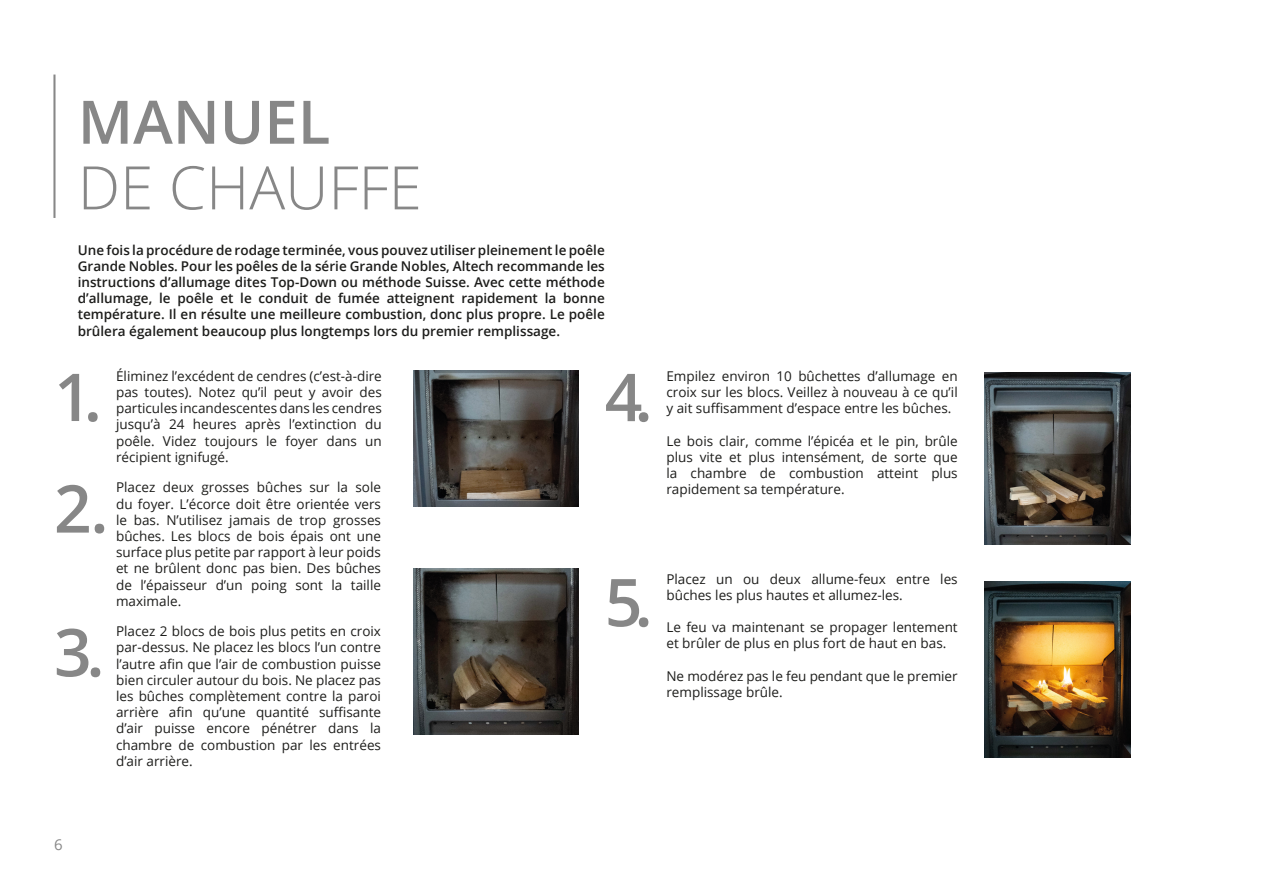
<style>
.page{position:relative;width:1263px;height:893px;background:#fff}
.page>*{position:absolute;margin:0;border:0;box-sizing:border-box;transform-origin:0 0}
.H1_-_Rechtsboven_-_light{font:600 66px "Open Sans";color:#878787}
.H1_-_Rechtsboven_-_light-2{font:300 60px "Open Sans";color:#878787}
.H1_-_Rechtsboven_-_light-3{font:600 60px "Open Sans";color:#878787}
.t1{font:15px "Open Sans";color:#878787}
.Basis_Streep_-_Altech_Grey{font:13.5px/16.2px "Open Sans";color:#1d1d1b;text-align:justify}
.Basis_Streep_-_Altech_Grey-2{font:600 13.5px/16.2px "Open Sans";color:#1d1d1b;text-align:justify}
</style>
<div class="page">
<hr style="left:53px;top:75px;width:3px;height:143px;background:#878787">
<img style="left:414px;top:370px;width:164px;height:137px">
<img style="left:414px;top:569px;width:164px;height:166px">
<img style="left:984px;top:373px;width:147px;height:171px">
<img style="left:984px;top:581px;width:147px;height:177px">
<p class="H1_-_Rechtsboven_-_light-3" style="left:78px;top:81px;width:254px">MANUEL</p>
<p class="H1_-_Rechtsboven_-_light-2" style="left:78px;top:146px;width:345px">DE CHAUFFE</p>
<p class="Basis_Streep_-_Altech_Grey-2" style="left:78px;top:241px;width:528px">Une fois la procédure de rodage terminée, vous pouvez utiliser pleinement le poêle Grande Nobles. Pour les poêles de la série Grande Nobles, Altech recommande les instructions d’allumage dites Top-Down ou méthode Suisse. Avec cette méthode d’allumage, le poêle et le conduit de fumée atteignent rapidement la bonne température. Il en résulte une meilleure combustion, donc plus propre. Le poêle brûlera également beaucoup plus longtemps lors du premier remplissage.</p>
<p class="H1_-_Rechtsboven_-_light" style="left:54px;top:352px;width:49px">1.</p>
<p class="Basis_Streep_-_Altech_Grey" style="left:116px;top:367px;width:267px">Éliminez l’excédent de cendres (c’est-à-dire pas toutes). Notez qu’il peut y avoir des particules incandescentes dans les cendres jusqu’à 24 heures après l’extinction du poêle. Videz toujours le foyer dans un récipient ignifugé.</p>
<p class="H1_-_Rechtsboven_-_light" style="left:54px;top:463px;width:56px">2.</p>
<p class="Basis_Streep_-_Altech_Grey" style="left:116px;top:479px;width:266px">Placez deux grosses bûches sur la sole du foyer. L’écorce doit être orientée vers le bas. N’utilisez jamais de trop grosses bûches. Les blocs de bois épais ont une surface plus petite par rapport à leur poids et ne brûlent donc pas bien. Des bûches de l’épaisseur d’un poing sont la taille maximale.</p>
<p class="H1_-_Rechtsboven_-_light" style="left:54px;top:607px;width:52px">3.</p>
<p class="Basis_Streep_-_Altech_Grey" style="left:116px;top:623px;width:266px">Placez 2 blocs de bois plus petits en croix par-dessus. Ne placez les blocs l’un contre l’autre afin que l’air de combustion puisse bien circuler autour du bois. Ne placez pas les bûches complètement contre la paroi arrière afin qu’une quantité suffisante d’air puisse encore pénétrer dans la chambre de combustion par les entrées d’air arrière.</p>
<p class="t1" style="left:54px;top:835px;width:10px">6</p>
<p class="H1_-_Rechtsboven_-_light" style="left:605px;top:352px;width:49px">4.</p>
<p class="Basis_Streep_-_Altech_Grey" style="left:666px;top:367px;width:293px">Empilez environ 10 bûchettes d’allumage en croix sur les blocs. Veillez à nouveau à ce qu’il y ait suffisamment d’espace entre les bûches.</p>
<p class="Basis_Streep_-_Altech_Grey" style="left:666px;top:432px;width:293px">Le bois clair, comme l’épicéa et le pin, brûle plus vite et plus intensément, de sorte que la chambre de combustion atteint plus rapidement sa température.</p>
<p class="H1_-_Rechtsboven_-_light" style="left:605px;top:557px;width:49px">5.</p>
<p class="Basis_Streep_-_Altech_Grey" style="left:666px;top:570px;width:293px">Placez un ou deux allume-feux entre les bûches les plus hautes et allumez-les.</p>
<p class="Basis_Streep_-_Altech_Grey" style="left:666px;top:619px;width:293px">Le feu va maintenant se propager lentement et brûler de plus en plus fort de haut en bas.</p>
<p class="Basis_Streep_-_Altech_Grey" style="left:666px;top:667px;width:293px">Ne modérez pas le feu pendant que le premier remplissage brûle.</p>
</div>
